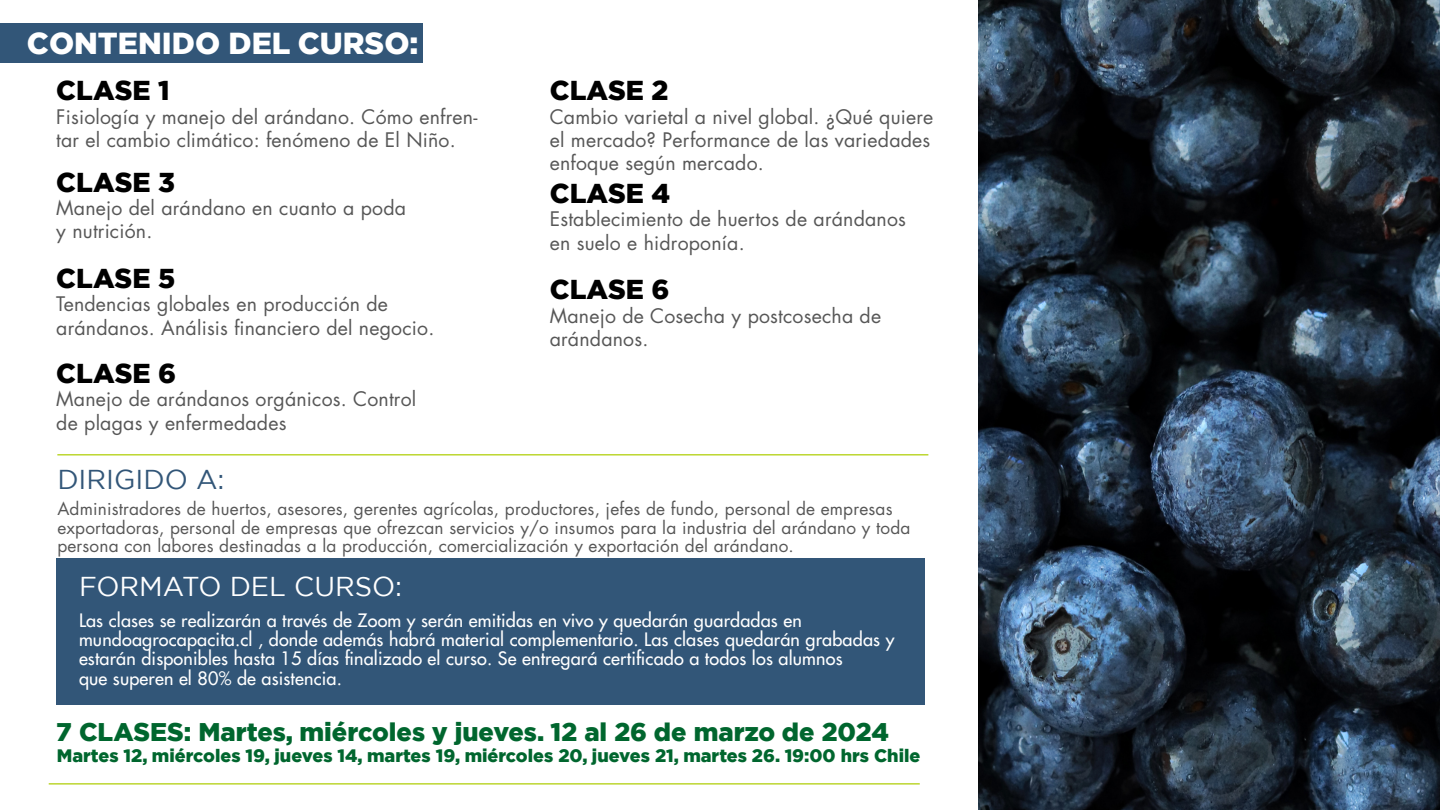
<style>
.page{position:relative;width:1440px;height:810px;background:#fff}
.page>*{position:absolute;margin:0;border:0;box-sizing:border-box;transform-origin:0 0}
.t1{font:900 30.3px "Gotham";color:#fff}
.t2{font:900 27.22px "Gotham";color:#000}
.t3{font:27.22px "Gotham";color:#fff}
.t4{font:27.22px "Gotham";color:#325678}
.t5{font:900 25.5px "Gotham";color:#00662e}
.t6{font:19.5px/23.2px "Futura Std";letter-spacing:.01em;color:#575757}
.t7{font:500 18px/19.3px "Futura Std";letter-spacing:.01em;color:#fff}
.t8{font:900 18px "Gotham";color:#00662e}
.t9{font:17.25px/18.8px "Futura Std";letter-spacing:.01em;color:#575757}
</style>
<div class="page">
<img style="left:979px;top:0;width:461px;height:810px">
<div style="left:0;top:24px;width:423px;height:39px;background:#325678"></div>
<div style="left:56px;top:558px;width:869px;height:147px;background:#325678"></div>
<hr style="left:57px;top:454px;width:871px;height:2px;background:#bdd630">
<hr style="left:49px;top:783px;width:871px;height:2px;background:#bdd630">
<h1 class="t1" style="left:27px;top:23px;width:393px">CONTENIDO DEL CURSO:</h1>
<h2 class="t2" style="left:56px;top:72px;width:115px">CLASE 1</h2>
<p class="t6" style="left:56px;top:105px;width:423px">Fisiología y manejo del arándano. Cómo enfren&shy;tar el cambio climático: fenómeno de El Niño.</p>
<h2 class="t2" style="left:56px;top:163px;width:120px">CLASE 3</h2>
<p class="t6" style="left:56px;top:197px;width:351px">Manejo del arándano en cuanto a poda y nutrición.</p>
<h2 class="t2" style="left:56px;top:260px;width:120px">CLASE 5</h2>
<p class="t6" style="left:56px;top:293px;width:380px">Tendencias globales en producción de arándanos. Análisis financiero del negocio.</p>
<h2 class="t2" style="left:56px;top:354px;width:121px">CLASE 6</h2>
<p class="t6" style="left:56px;top:388px;width:362px">Manejo de arándanos orgánicos. Control de plagas y enfermedades</p>
<h2 class="t4" style="left:57px;top:465px;width:169px">DIRIGIDO A:</h2>
<h2 class="t2" style="left:550px;top:72px;width:120px">CLASE 2</h2>
<p class="t6" style="left:550px;top:105px;width:385px">Cambio varietal a nivel global. ¿Qué quiere el mercado? Performance de las variedades enfoque según mercado.</p>
<h2 class="t2" style="left:550px;top:174px;width:122px">CLASE 4</h2>
<p class="t6" style="left:550px;top:208px;width:358px">Establecimiento de huertos de arándanos en suelo e hidroponía.</p>
<h2 class="t2" style="left:550px;top:271px;width:121px">CLASE 6</h2>
<p class="t6" style="left:550px;top:304px;width:333px">Manejo de Cosecha y postcosecha de arándanos.</p>
<p class="t9" style="left:57px;top:499px;width:855px">Administradores de huertos, asesores, gerentes agrícolas, productores, jefes de fundo, personal de empresas exportadoras, personal de empresas que ofrezcan servicios y/o insumos para la industria del arándano y toda persona con labores destinadas a la producción, comercialización y exportación del arándano.</p>
<h2 class="t3" style="left:79px;top:571px;width:325px">FORMATO DEL CURSO:</h2>
<p class="t7" style="left:79px;top:611px;width:817px">Las clases se realizarán a través de Zoom y serán emitidas en vivo y quedarán guardadas en mundoagrocapacita.cl , donde además habrá material complementario. Las clases quedarán grabadas y estarán disponibles hasta 15 días finalizado el curso. Se entregará certificado a todos los alumnos<br>que superen el 80% de asistencia.</p>
<h3 class="t5" style="left:56px;top:714px;width:834px">7 CLASES: Martes, miércoles y jueves. 12 al 26 de marzo de 2024</h3>
<p class="t8" style="left:57px;top:743px;width:865px">Martes 12, miércoles 19, jueves 14, martes 19, miércoles 20, jueves 21, martes 26. 19:00 hrs Chile</p>
</div>
